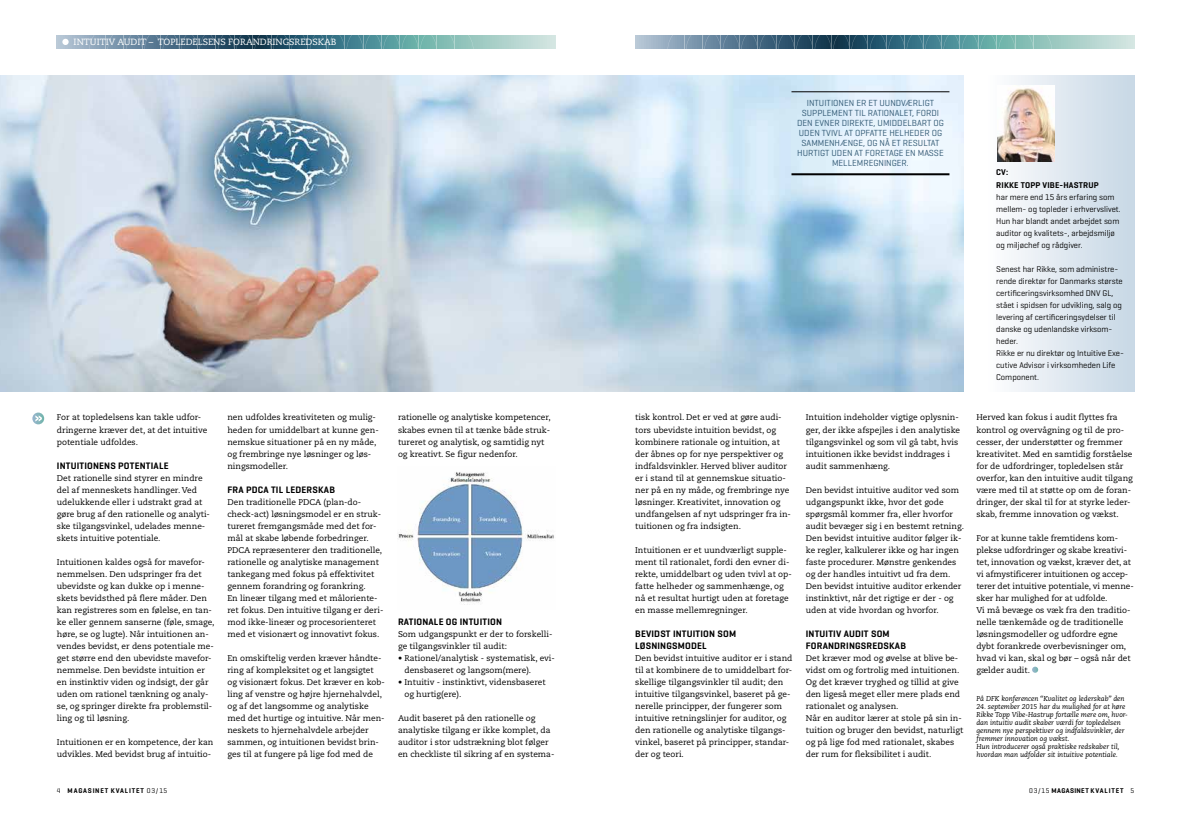
<style>
.page{position:relative;width:1191px;height:823px;background:#fff}
.page>*{position:absolute;margin:0;border:0;box-sizing:border-box;transform-origin:0 0}
.t1{font:600 9.5px/12px "Geogrotesque";letter-spacing:.02em;color:#000}
.t2{font:9px/10px "Geogrotesque";color:#2f5772;text-align:center}
.t3{font:9px "Caecilia";color:#fff}
.t4{font:8.5px/12px "Geogrotesque";color:#000}
.t5{font:600 8.5px/13px "Geogrotesque";letter-spacing:.02em;color:#000}
.t6{font:8.3px/12px "Caecilia";color:#000}
.t7{font:italic 7px/8px "Caecilia";color:#000}
.t8{font:600 7px "Geogrotesque";letter-spacing:.115em;color:#000}
.t9{font:600 7px "Geogrotesque";letter-spacing:.065em;color:#000}
.s1{font-weight:400}
</style>
<div class="page">
<svg style="left:635px;top:35px;width:499px;height:13px"></svg>
<svg style="left:667px;top:35px;width:385px;height:13px;background:#517f8e"></svg>
<svg style="left:57px;top:35px;width:499px;height:13px"></svg>
<svg style="left:89px;top:35px;width:384px;height:13px;background:#517e8d"></svg>
<img style="left:0;top:75px;width:963px;height:316px">
<div style="left:62px;top:39px;width:7px;height:6px;background:#fff;border-radius:50%"></div>
<svg style="left:1032px;top:666px;width:6px;height:6px"></svg>
<svg style="left:32px;top:412px;width:12px;height:12px"></svg>
<div style="left:986px;top:75px;width:148px;height:316px;background:linear-gradient(to right,#fdfdfd,#c7d7e5)"></div>
<img style="left:997px;top:86px;width:57px;height:75px">
<img style="left:398px;top:472px;width:156px;height:133px">
<hr style="left:791px;top:92px;width:158px;height:1px;background:#000">
<hr style="left:791px;top:173px;width:158px;height:2px;background:#000">
<p class="t3" style="left:74px;top:37px;width:264px">INTUITIV AUDIT – TOPLEDELSENS FORANDRINGSREDSKAB</p>
<p class="t6" style="left:57px;top:411px;width:152px">For at topledelsens kan takle udfor&shy;dringerne kræver det, at det intuitive potentiale udfoldes.</p>
<p class="t1" style="left:57px;top:459px;width:113px">INTUITIONENS POTENTIALE</p>
<p class="t6" style="left:57px;top:471px;width:155px">Det rationelle sind styrer en mindre del af menneskets handlinger. Ved udelukkende eller i udstrakt grad at gøre brug af den rationelle og analyti&shy;ske tilgangsvinkel, udelades menne&shy;skets intuitive potentiale.</p>
<p class="t6" style="left:57px;top:555px;width:159px">Intuitionen kaldes også for mavefor&shy;nemmelsen. Den udspringer fra det ubevidste og kan dukke op i menne&shy;skets bevidsthed på flere måder. Den kan registreres som en følelse, en tan&shy;ke eller gennem sanserne (føle, smage, høre, se og lugte). Når intuitionen an&shy;vendes bevidst, er dens potentiale me&shy;get større end den ubevidste mavefor&shy;nemmelse. Den bevidste intuition er en instinktiv viden og indsigt, der går uden om rationel tænkning og analy&shy;se, og springer direkte fra problemstil&shy;ling og til løsning.</p>
<p class="t6" style="left:57px;top:735px;width:158px">Intuitionen er en kompetence, der kan udvikles. Med bevidst brug af intuitio-</p>
<p class="t6" style="left:227px;top:411px;width:153px">nen udfoldes kreativiteten og mulig&shy;heden for umiddelbart at kunne gen&shy;nemskue situationer på en ny måde, og frembringe nye løsninger og løs&shy;ningsmodeller.</p>
<p class="t1" style="left:227px;top:483px;width:109px">FRA PDCA TIL LEDERSKAB</p>
<p class="t6" style="left:227px;top:495px;width:157px">Den traditionelle PDCA (plan-do&shy;check-act) løsningsmodel er en struk&shy;tureret fremgangsmåde med det for&shy;mål at skabe løbende forbedringer.<br>PDCA repræsenterer den traditionelle, rationelle og analytiske management tankegang med fokus på effektivitet gennem forandring og forankring.<br>En lineær tilgang med et måloriente&shy;ret fokus. Den intuitive tilgang er deri&shy;mod ikke-lineær og procesorienteret med et visionært og innovativt fokus.</p>
<p class="t6" style="left:227px;top:651px;width:159px">En omskiftelig verden kræver håndte&shy;ring af kompleksitet og et langsigtet og visionært fokus. Det kræver en kob&shy;ling af venstre og højre hjernehalvdel, og af det langsomme og analytiske med det hurtige og intuitive. Når men&shy;neskets to hjernehalvdele arbejder sammen, og intuitionen bevidst brin&shy;ges til at fungere på lige fod med de</p>
<p class="t6" style="left:398px;top:411px;width:154px">rationelle og analytiske kompetencer, skabes evnen til at tænke både struk&shy;tureret og analytisk, og samtidig nyt og kreativt. Se figur nedenfor.</p>
<p class="t1" style="left:398px;top:615px;width:105px">RATIONALE OG INTUITION</p>
<p class="t6" style="left:398px;top:627px;width:156px">Som udgangspunkt er der to forskelli&shy;ge tilgangsvinkler til audit:</p>
<p class="t6" style="left:404px;top:651px;width:152px;text-indent:-6px">• Rationel/analytisk - systematisk, evi&shy;densbaseret og langsom(mere).</p>
<p class="t6" style="left:404px;top:675px;width:143px;text-indent:-6px">• Intuitiv - instinktivt, vidensbaseret og hurtig(ere).</p>
<p class="t6" style="left:398px;top:711px;width:158px">Audit baseret på den rationelle og analytiske tilgang er ikke komplet, da auditor i stor udstrækning blot følger en checkliste til sikring af en systema-</p>
<p class="t2" style="left:797px;top:98px;width:148px">INTUITIONEN ER ET UUNDVÆRLIGT<br>SUPPLEMENT TIL RATIONALET, FORDI<br>DEN EVNER DIREKTE, UMIDDELBART OG<br>UDEN TVIVL AT OPFATTE HELHEDER OG<br>SAMMENHÆNGE, OG NÅ ET RESULTAT<br>HURTIGT UDEN AT FORETAGE EN MASSE<br>MELLEMREGNINGER.</p>
<p class="t5" style="left:996px;top:165px;width:104px">CV:<br>RIKKE TOPP VIBE-HASTRUP</p>
<p class="t4" style="left:996px;top:190px;width:126px">har mere end 15 års erfaring som mellem- og topleder i erhvervslivet.<br>Hun har blandt andet arbejdet som auditor og kvalitets-, arbejdsmiljø og miljøchef og rådgiver.</p>
<p class="t4" style="left:996px;top:262px;width:129px">Senest har Rikke, som administre&shy;rende direktør for Danmarks største certificeringsvirksomhed DNV GL, stået i spidsen for udvikling, salg og levering af certificeringsydelser til danske og udenlandske virksom&shy;heder.<br>Rikke er nu direktør og Intuitive Exe&shy;cutive Advisor i virksomheden Life<br>Component.</p>
<p class="t6" style="left:635px;top:411px;width:157px">tisk kontrol. Det er ved at gøre audi&shy;tors ubevidste intuition bevidst, og kombinere rationale og intuition, at der åbnes op for nye perspektiver og indfaldsvinkler. Herved bliver auditor er i stand til at gennemskue situatio&shy;ner på en ny måde, og frembringe nye løsninger. Kreativitet, innovation og undfangelsen af nyt udspringer fra in&shy;tuitionen og fra indsigten.</p>
<p class="t6" style="left:635px;top:543px;width:158px">Intuitionen er et uundværligt supple&shy;ment til rationalet, fordi den evner di&shy;rekte, umiddelbart og uden tvivl at op&shy;fatte helheder og sammenhænge, og nå et resultat hurtigt uden at foretage en masse mellemregninger.</p>
<p class="t1" style="left:635px;top:627px;width:103px">BEVIDST INTUITION SOM<br>LØSNINGSMODEL</p>
<p class="t6" style="left:635px;top:651px;width:159px">Den bevidst intuitive auditor er i stand til at kombinere de to umiddelbart for&shy;skellige tilgangsvinkler til audit; den intuitive tilgangsvinkel, baseret på ge&shy;nerelle principper, der fungerer som intuitive retningslinjer for auditor, og den rationelle og analytiske tilgangs&shy;vinkel, baseret på principper, standar&shy;der og teori.</p>
<p class="t6" style="left:806px;top:411px;width:156px">Intuition indeholder vigtige oplysnin&shy;ger, der ikke afspejles i den analytiske tilgangsvinkel og som vil gå tabt, hvis intuitionen ikke bevidst inddrages i audit sammenhæng.</p>
<p class="t6" style="left:806px;top:483px;width:160px">Den bevidst intuitive auditor ved som udgangspunkt ikke, hvor det gode spørgsmål kommer fra, eller hvorfor audit bevæger sig i en bestemt retning.<br>Den bevidst intuitive auditor følger ik&shy;ke regler, kalkulerer ikke og har ingen faste procedurer. Mønstre genkendes og der handles intuitivt ud fra dem.<br>Den bevidst intuitive auditor erkender instinktivt, når det rigtige er der - og uden at vide hvordan og hvorfor.</p>
<p class="t1" style="left:806px;top:627px;width:102px">INTUITIV AUDIT SOM<br>FORANDRINGSREDSKAB</p>
<p class="t6" style="left:806px;top:651px;width:159px">Det kræver mod og øvelse at blive be&shy;vidst om og fortrolig med intuitionen.<br>Og det kræver tryghed og tillid at give den ligeså meget eller mere plads end rationalet og analysen.<br>Når en auditor lærer at stole på sin in&shy;tuition og bruger den bevidst, naturligt og på lige fod med rationalet, skabes der rum for fleksibilitet i audit.</p>
<p class="t6" style="left:976px;top:411px;width:158px">Herved kan fokus i audit flyttes fra kontrol og overvågning og til de pro&shy;cesser, der understøtter og fremmer kreativitet. Med en samtidig forståelse for de udfordringer, topledelsen står overfor, kan den intuitive audit tilgang være med til at støtte op om de foran&shy;dringer, der skal til for at styrke leder&shy;skab, fremme innovation og vækst.</p>
<p class="t6" style="left:976px;top:531px;width:159px">For at kunne takle fremtidens kom&shy;plekse udfordringer og skabe kreativi&shy;tet, innovation og vækst, kræver det, at vi afmystificerer intuitionen og accep&shy;terer det intuitive potentiale, vi menne&shy;sker har mulighed for at udfolde.<br>Vi må bevæge os væk fra den traditio&shy;nelle tænkemåde og de traditionelle løsningsmodeller og udfordre egne dybt forankrede overbevisninger om, hvad vi kan, skal og bør – også når det gælder audit.</p>
<p class="t7" style="left:976px;top:694px;width:150px">På DFK konferencen “Kvalitet og lederskab” den</p>
<p class="t7" style="left:976px;top:702px;width:153px">24. september 2015 har du mulighed for at høre Rikke Topp Vibe-Hastrup fortælle mere om, hvor&shy;dan intuitiv audit skaber værdi for topledelsen gennem nye perspektiver og indfaldsvinkler, der fremmer innovation og vækst.<br>Hun introducerer også praktiske redskaber til, hvordan man udfolder sit intuitive potentiale.</p>
<p class="t8" style="left:57px;top:785px;width:112px"><span class="s1">4</span> MAGASINET KVALITET <span class="s1">03/15</span></p>
<p class="t9" style="left:1029px;top:785px;width:107px"><span class="s1">03/15</span> MAGASINET KVALITET <span class="s1">5</span></p>
</div>
